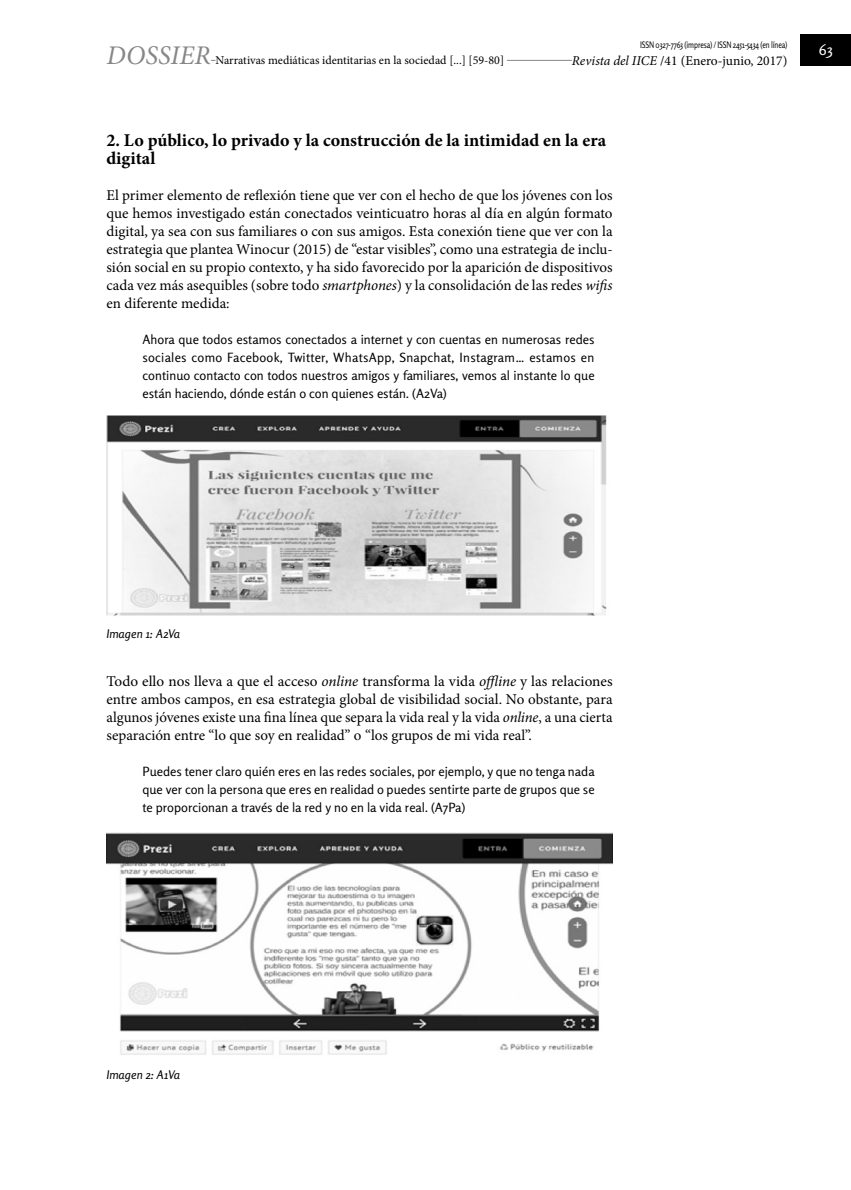
<style>
.page{position:relative;width:851px;height:1190px;background:#fff}
.page>*{position:absolute;margin:0;border:0;box-sizing:border-box;transform-origin:0 0}
.t1{font:italic 27px "Minion Pro";color:#878787}
.Art____Subtítulo{font:700 18px/18px "Minion Pro";color:#000}
.Art____Texto_princip{font:15px/18px "Minion Pro";color:#000;text-align:justify}
.t2{font:15px "Rosario";color:#fff}
.t3{font:13.5px "Minion Pro";color:#000}
.Art____Cita{font:12.75px/18px "Rosario";color:#000;text-align:justify}
.t4{font:12px "Minion Pro";color:#000}
.Art____Fuente_cuadro{font:italic 12px "Rosario";color:#000}
.t5{font:9px "Rosario";letter-spacing:-.02em;color:#000;scale:.8 1}
.s1{font-style:italic}
</style>
<div class="page">
<hr style="left:113px;top:60px;width:539px;height:1px;background:#878787">
<div style="left:571px;top:54px;width:216px;height:15px;background:#fff"></div>
<div style="left:799px;top:35px;width:51px;height:31px;background:#000"></div>
<div style="left:107px;top:41px;width:104px;height:26px;background:#fff"></div>
<div style="left:215px;top:54px;width:292px;height:15px;background:#fff"></div>
<img style="left:106px;top:416px;width:501px;height:200px">
<img style="left:106px;top:832px;width:506px;height:223px">
<p class="t5" style="left:640px;top:40px;width:185px">ISSN 0327-7763 (impresa) / ISSN 2451-5434 (en línea)</p>
<p class="t3" style="left:571px;top:51px;width:217px"><span class="s1">Revista del IICE</span> /41 (Enero-junio, 2017)</p>
<h1 class="t1" style="left:107px;top:37px;width:106px">DOSSIER</h1>
<p class="t2" style="left:818px;top:41px;width:16px">63</p>
<p class="t4" style="left:215px;top:52px;width:290px">Narrativas mediáticas identitarias en la sociedad [...] [59-80]</p>
<p class="Art____Subtítulo" style="left:106px;top:131px;width:501px">2. Lo público, lo privado y la construcción de la intimidad en la era digital</p>
<p class="Art____Texto_princip" style="left:106px;top:186px;width:507px">El primer elemento de reflexión tiene que ver con el hecho de que los jóvenes con los que hemos investigado están conectados veinticuatro horas al día en algún formato digital, ya sea con sus familiares o con sus amigos. Esta conexión tiene que ver con la estrategia que plantea Winocur (2015) de “estar visibles”, como una estrategia de inclu&shy;sión social en su propio contexto, y ha sido favorecido por la aparición de dispositivos cada vez más asequibles (sobre todo <span class="s1">smartphones</span>) y la consolidación de las redes <span class="s1">wifis </span>en diferente medida:</p>
<p class="Art____Cita" style="left:142px;top:330px;width:453px">Ahora que todos estamos conectados a internet y con cuentas en numerosas redes sociales como Facebook, Twitter, WhatsApp, Snapchat, Instagram… estamos en continuo contacto con todos nuestros amigos y familiares, vemos al instante lo que están haciendo, dónde están o con quienes están. (A2Va)</p>
<p class="Art____Fuente_cuadro" style="left:106px;top:626px;width:75px">Imagen 1: A2Va</p>
<p class="Art____Texto_princip" style="left:106px;top:672px;width:507px">Todo ello nos lleva a que el acceso <span class="s1">online</span> transforma la vida <span class="s1">offline</span> y las relaciones entre ambos campos, en esa estrategia global de visibilidad social. No obstante, para algunos jóvenes existe una fina línea que separa la vida real y la vida <span class="s1">online</span>, a una cierta separación entre “lo que soy en realidad” o “los grupos de mi vida real”.</p>
<p class="Art____Cita" style="left:142px;top:762px;width:453px">Puedes tener claro quién eres en las redes sociales, por ejemplo, y que no tenga nada que ver con la persona que eres en realidad o puedes sentirte parte de grupos que se te proporcionan a través de la red y no en la vida real. (A7Pa)</p>
<p class="Art____Fuente_cuadro" style="left:106px;top:1067px;width:75px">Imagen 2: A1Va</p>
</div>
